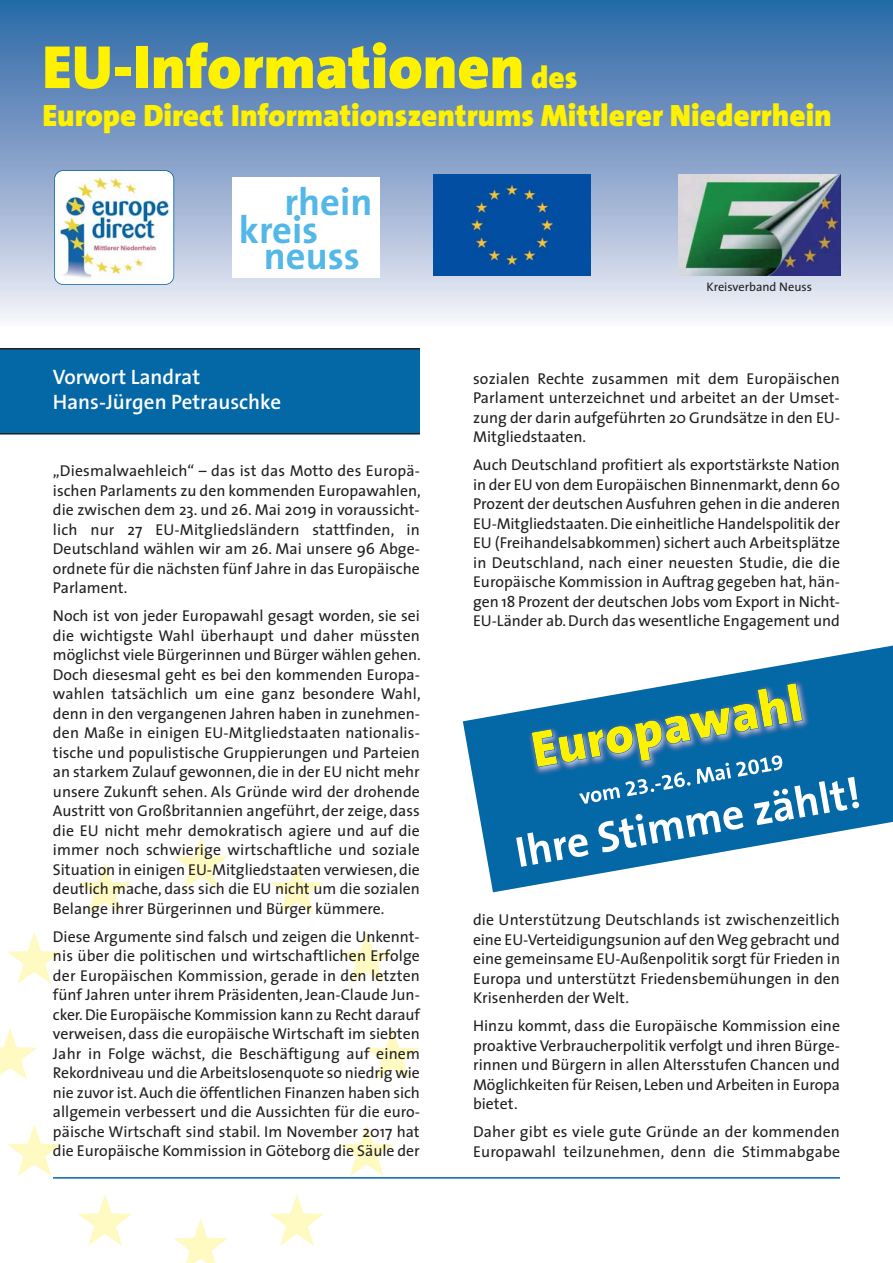
<style>
.page{position:relative;width:893px;height:1263px;background:#fff}
.page>*{position:absolute;margin:0;border:0;box-sizing:border-box;transform-origin:0 0}
.t1{font:900 61.5px "The Sans B9";color:#fff200}
.t2{font:700 38.55px/28.5px "The Sans B7";color:#53b7e8}
.t3{font:900 31.05px "The Sans B9";color:#fff200}
.t4{font:600 21px/25.2px "Thesis Sans";color:#fff}
.t5{font:15.75px/19.5px "The Sans";color:#231f20;text-align:justify}
.t6{font:12.45px "The Sans";color:#231f20}
.s1{font-size:31.05px}
</style>
<div class="page">
<svg style="left:78px;top:863px;width:54px;height:51px"></svg>
<svg style="left:270px;top:863px;width:54px;height:51px"></svg>
<svg style="left:78px;top:1194px;width:54px;height:52px"></svg>
<svg style="left:7px;top:1125px;width:55px;height:51px"></svg>
<svg style="left:7px;top:932px;width:55px;height:52px"></svg>
<svg style="left:339px;top:1125px;width:55px;height:51px"></svg>
<svg style="left:339px;top:932px;width:55px;height:52px"></svg>
<svg style="left:365px;top:1028px;width:55px;height:52px"></svg>
<svg style="left:0;top:1028px;width:37px;height:52px"></svg>
<svg style="left:270px;top:1194px;width:54px;height:52px"></svg>
<svg style="left:174px;top:837px;width:54px;height:52px"></svg>
<svg style="left:174px;top:1219px;width:54px;height:44px"></svg>
<img style="left:0;top:0;width:892px;height:319px">
<hr style="left:53px;top:1177px;width:787px;height:2px;background:#0368a5">
<div style="left:0;top:349px;width:420px;height:85px;background:#0368a5"></div>
<img style="left:678px;top:175px;width:162px;height:100px">
<img style="left:55px;top:171px;width:118px;height:113px;border-radius:9px">
<div style="left:54px;top:170px;width:120px;height:115px;border:2px solid #0368a5;border-radius:9px"></div>
<img style="left:433px;top:175px;width:157px;height:100px">
<svg style="left:463px;top:645px;width:429px;height:247px"></svg>
<img style="left:523px;top:675px;width:295px;height:8px">
<svg style="left:516px;top:683px;width:343px;height:184px"></svg>
<div style="left:233px;top:177px;width:147px;height:100px;background:#fff"></div>
<hr style="left:0;top:348px;width:420px;height:1px;background:#231f20">
<hr style="left:0;top:433px;width:420px;height:2px;background:#231f20">
<h1 class="t1" style="left:42px;top:43px;width:536px">EU-Informationen <span class="s1">des</span></h1>
<h3 class="t3" style="left:42px;top:103px;width:790px">Europe Direct Informationszentrums Mittlerer Niederrhein</h3>
<h2 class="t2" style="left:239px;top:191px;width:135px;text-indent:46px">rhein kreis</h2>
<h2 class="t2" style="left:264px;top:245px;width:97px">neuss</h2>
<h3 class="t4" style="left:53px;top:366px;width:230px">Vorwort Landrat<br>Hans-Jürgen Petrauschke</h3>
<p class="t5" style="left:53px;top:463px;width:369px">„Diesmalwaehleich“ – das ist das Motto des Europä - ischen Parlaments zu den kommenden Europawahlen, die zwischen dem 23. und 26. Mai 2019 in voraussicht&shy;lich nur 27 EU-Mitgliedsländern stattfinden, in Deutschland wählen wir am 26. Mai unsere 96 Abge&shy;ordnete für die nächsten fünf Jahre in das Europäische Parlament.</p>
<p class="t5" style="left:53px;top:608px;width:369px">Noch ist von jeder Europawahl gesagt worden, sie sei die wichtigste Wahl überhaupt und daher müssten möglichst viele Bürgerinnen und Bürger wählen gehen.<br>Doch diesesmal geht es bei den kommenden Europa&shy;wahlen tatsächlich um eine ganz besondere Wahl, denn in den vergangenen Jahren haben in zunehmen&shy;den Maße in einigen EU-Mitgliedstaaten nationalis - tische und populistische Gruppierungen und Parteien an starkem Zulauf gewonnen, die in der EU nicht mehr unsere Zukunft sehen. Als Gründe wird der drohende Austritt von Großbritannien angeführt, der zeige, dass die EU nicht mehr demokratisch agiere und auf die immer noch schwierige wirtschaftliche und soziale Situation in einigen EU-Mitgliedstaaten verwiesen, die deutlich mache, dass sich die EU nicht um die sozialen Belange ihrer Bürgerinnen und Bürger kümmere.</p>
<p class="t5" style="left:53px;top:928px;width:368px">Diese Argumente sind falsch und zeigen die Unkennt&shy;nis über die politischen und wirtschaftlichen Erfolge der Europäischen Kommission, gerade in den letzten fünf Jahren unter ihrem Präsidenten, Jean-Claude Jun&shy;cker. Die Europäische Kommission kann zu Recht darauf verweisen, dass die europäische Wirtschaft im siebten Jahr in Folge wächst, die Beschäftigung auf einem Rekordniveau und die Arbeitslosenquote so niedrig wie nie zuvor ist. Auch die öffentlichen Finanzen haben sich allgemein verbessert und die Aussichten für die euro&shy;päische Wirtschaft sind stabil. Im November 2017 hat die Europäische Kommission in Göteborg die Säule der</p>
<p class="t6" style="left:706px;top:282px;width:107px">Kreisverband Neuss</p>
<p class="t5" style="left:473px;top:370px;width:368px">sozialen Rechte zusammen mit dem Europäischen Parlament unterzeichnet und arbeitet an der Umset&shy;zung der darin aufgeführten 20 Grundsätze in den EU-Mitgliedstaaten.</p>
<p class="t5" style="left:473px;top:457px;width:368px">Auch Deutschland profitiert als exportstärkste Nation in der EU von dem Europäischen Binnenmarkt, denn 60<br>Prozent der deutschen Ausfuhren gehen in die anderen EU-Mitgliedstaaten. Die einheitliche Handelspolitik der EU (Freihandelsabkommen) sichert auch Arbeitsplätze in Deutschland, nach einer neuesten Studie, die die Europäische Kommission in Auftrag gegeben hat, hän&shy;gen 18 Prozent der deutschen Jobs vom Export in Nicht-EU-Länder ab. Durch das wesentliche Engagement und</p>
<p class="t5" style="left:473px;top:912px;width:368px">die Unterstützung Deutschlands ist zwischenzeitlich eine EU-Verteidigungsunion auf den Weg gebracht und eine gemeinsame EU-Außenpolitik sorgt für Frieden in Europa und unterstützt Friedensbemühungen in den Krisenherden der Welt.</p>
<p class="t5" style="left:473px;top:1018px;width:368px">Hinzu kommt, dass die Europäische Kommission eine proaktive Verbraucherpolitik verfolgt und ihren Bürge&shy;rinnen und Bürgern in allen Altersstufen Chancen und Möglichkeiten für Reisen, Leben und Arbeiten in Europa bietet.</p>
<p class="t5" style="left:473px;top:1124px;width:368px">Daher gibt es viele gute Gründe an der kommenden<br>Europawahl teilzunehmen, denn die Stimmabgabe</p>
</div>
